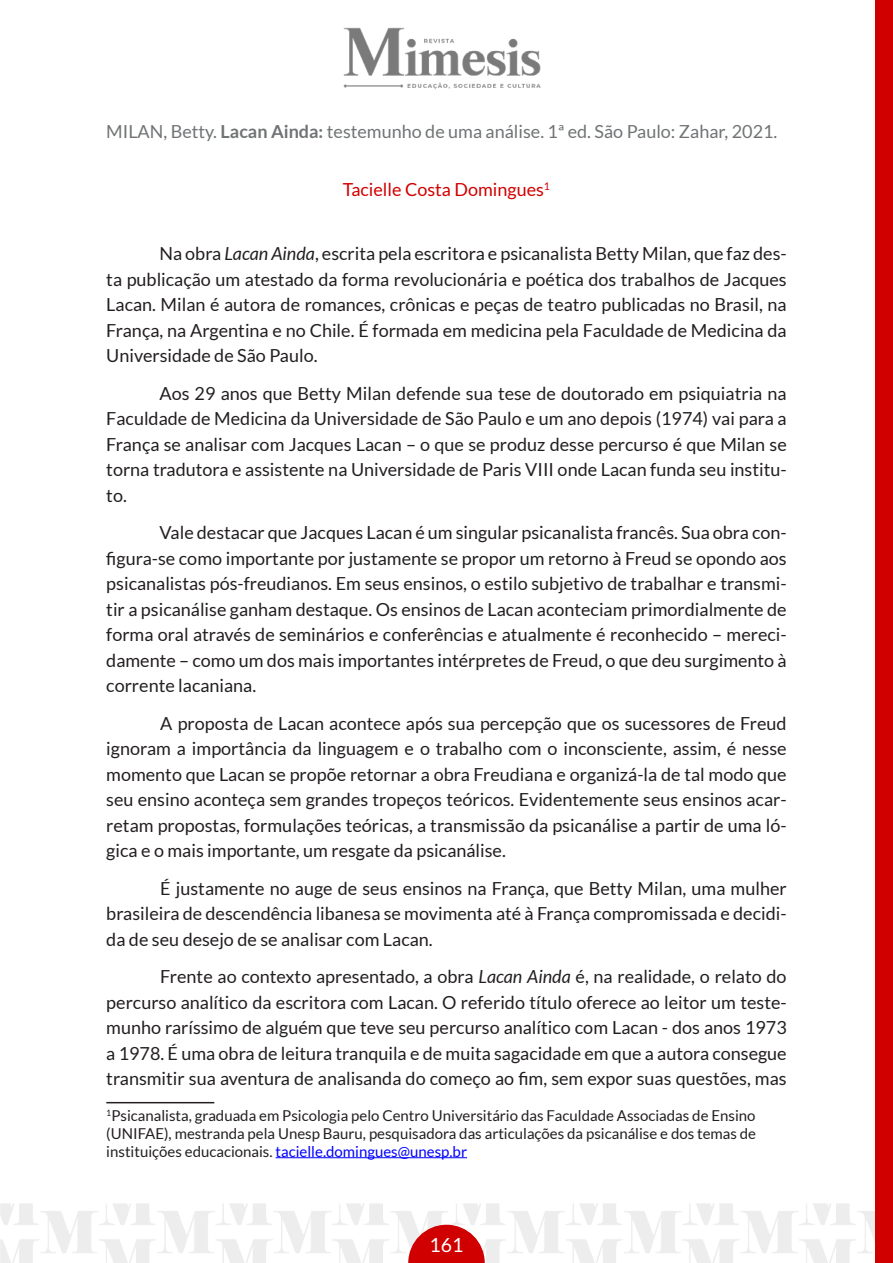
<style>
.page{position:relative;width:893px;height:1263px;background:#fff}
.page>*{position:absolute;margin:0;border:0;box-sizing:border-box;transform-origin:0 0}
.t1{font:19.5px "Lato";color:#fff}
.CORPO_DO_TEXTO{font:18px/25.5px "Lato";color:#231f20;text-align:justify}
.REFERÊNCIAS{font:18px "Lato";color:#707475}
.SUBTÍTULO{font:18px "Lato";color:#d10000}
.t2{font:15px/18px "Lato";color:#231f20;text-align:justify}
.s1{font-weight:700}
.s2{font-style:italic}
.s3{color:#00f}
</style>
<div class="page">
<img style="left:0;top:1203px;width:876px;height:60px">
<img style="left:343px;top:27px;width:198px;height:62px">
<div style="left:876px;top:0;width:17px;height:1263px;background:#d10000"></div>
<svg style="left:408px;top:1225px;width:77px;height:38px;background:#d93535"></svg>
<hr style="left:106px;top:1102px;width:108px;height:1px;background:#231f20">
<hr style="left:276px;top:1157px;width:191px;height:1px;background:#00f">
<p class="REFERÊNCIAS" style="left:106px;top:121px;width:673px">MILAN, Betty. <span class="s1">Lacan Ainda:</span> testemunho de uma análise. 1ª ed. São Paulo: Zahar, 2021.</p>
<p class="SUBTÍTULO" style="left:343px;top:179px;width:209px">Tacielle Costa Domingues<sup>1</sup></p>
<p class="CORPO_DO_TEXTO" style="left:106px;top:241px;width:682px;text-indent:53px">Na obra <span class="s2">Lacan Ainda</span>, escrita pela escritora e psicanalista Betty Milan, que faz des&shy;ta publicação um atestado da forma revolucionária e poética dos trabalhos de Jacques Lacan. Milan é autora de romances, crônicas e peças de teatro publicadas no Brasil, na França, na Argentina e no Chile. É formada em medicina pela Faculdade de Medicina da Universidade de São Paulo.</p>
<p class="CORPO_DO_TEXTO" style="left:106px;top:380px;width:682px;text-indent:53px">Aos 29 anos que Betty Milan defende sua tese de doutorado em psiquiatria na Faculdade de Medicina da Universidade de São Paulo e um ano depois (1974) vai para a França se analisar com Jacques Lacan – o que se produz desse percurso é que Milan se torna tradutora e assistente na Universidade de Paris VIII onde Lacan funda seu institu&shy;to.</p>
<p class="CORPO_DO_TEXTO" style="left:106px;top:520px;width:682px;text-indent:53px">Vale destacar que Jacques Lacan é um singular psicanalista francês. Sua obra con&shy;figura-se como importante por justamente se propor um retorno à Freud se opondo aos psicanalistas pós-freudianos. Em seus ensinos, o estilo subjetivo de trabalhar e transmi&shy;tir a psicanálise ganham destaque. Os ensinos de Lacan aconteciam primordialmente de forma oral através de seminários e conferências e atualmente é reconhecido – mereci&shy;damente – como um dos mais importantes intérpretes de Freud, o que deu surgimento à corrente lacaniana.</p>
<p class="CORPO_DO_TEXTO" style="left:106px;top:710px;width:682px;text-indent:54px">A proposta de Lacan acontece após sua percepção que os sucessores de Freud ignoram a importância da linguagem e o trabalho com o inconsciente, assim, é nesse momento que Lacan se propõe retornar a obra Freudiana e organizá-la de tal modo que seu ensino aconteça sem grandes tropeços teóricos. Evidentemente seus ensinos acar&shy;retam propostas, formulações teóricas, a transmissão da psicanálise a partir de uma ló&shy;gica e o mais importante, um resgate da psicanálise.</p>
<p class="CORPO_DO_TEXTO" style="left:106px;top:875px;width:682px;text-indent:54px">É justamente no auge de seus ensinos na França, que Betty Milan, uma mulher brasileira de descendência libanesa se movimenta até à França compromissada e decidi&shy;da de seu desejo de se analisar com Lacan.</p>
<p class="CORPO_DO_TEXTO" style="left:106px;top:964px;width:682px;text-indent:54px">Frente ao contexto apresentado, a obra <span class="s2">Lacan Ainda</span> é, na realidade, o relato do percurso analítico da escritora com Lacan. O referido título oferece ao leitor um teste&shy;munho raríssimo de alguém que teve seu percurso analítico com Lacan - dos anos 1973 a 1978. É uma obra de leitura tranquila e de muita sagacidade em que a autora consegue transmitir sua aventura de analisanda do começo ao fim, sem expor suas questões, mas</p>
<p class="t2" style="left:106px;top:1106px;width:651px"><sup>1</sup>Psicanalista, graduada em Psicologia pelo Centro Universitário das Faculdade Associadas de Ensino (UNIFAE), mestranda pela Unesp Bauru, pesquisadora das articulações da psicanálise e dos temas de instituições educacionais. <span class="s3">tacielle.domingues@unesp.br</span></p>
<p class="t1" style="left:429px;top:1234px;width:35px">161</p>
</div>
